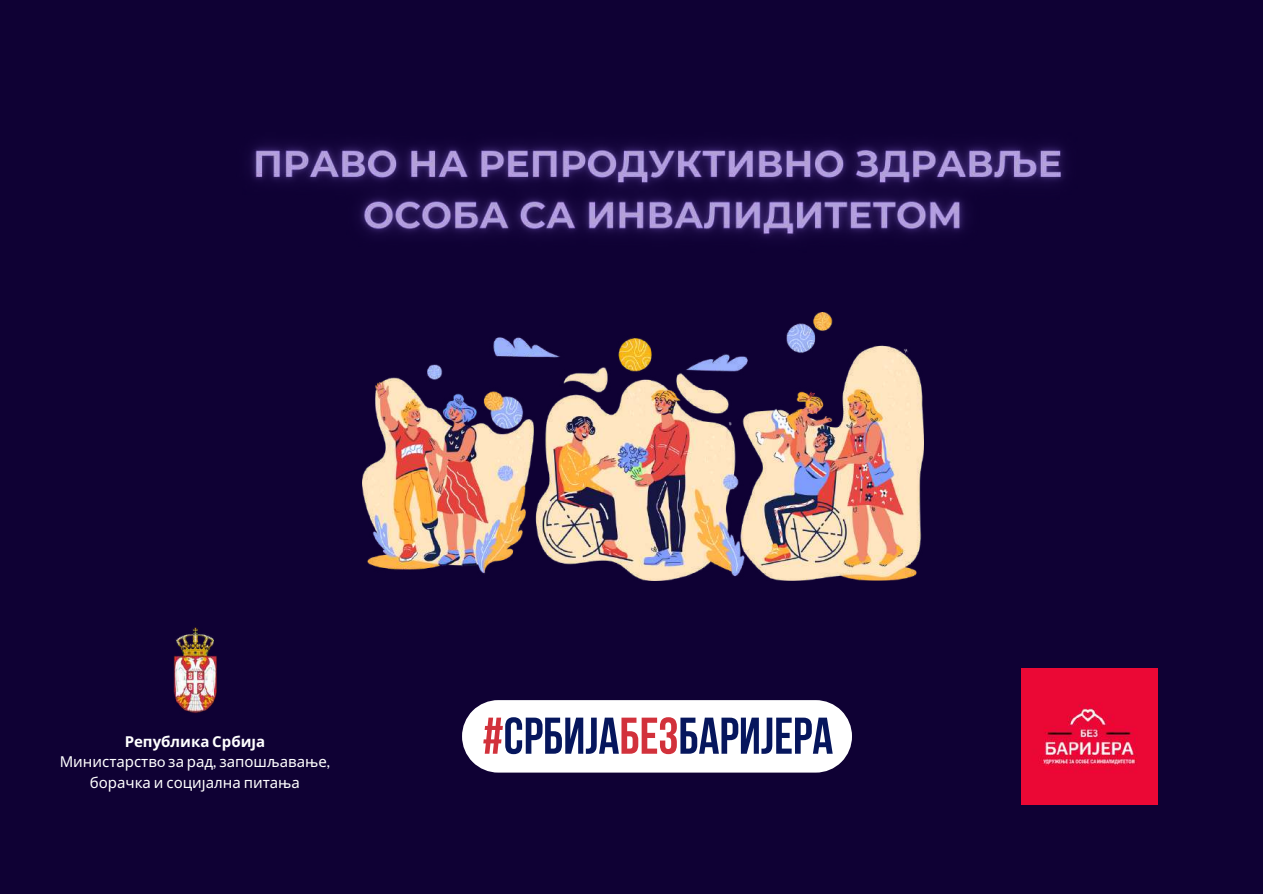
<style>
.page{position:relative;width:1263px;height:894px;background:#fff}
.page>*{position:absolute;margin:0;border:0;box-sizing:border-box;transform-origin:0 0}
.t1{font:51.6px "Bebas Neue Cyrillic";color:#06165d}
.t2{font:15px/20.2px "Noto Sans";color:#fff;text-align:center}
.t3{font:700 15px "Noto Sans";color:#fff}
.s1{font-family:"Lato"}
.s2{color:#d2313b}
</style>
<div class="page">
<div style="left:0;top:0;width:1263px;height:893px;background:#0f0134"></div>
<img style="left:363px;top:313px;width:560px;height:267px">
<img style="left:1021px;top:668px;width:136px;height:136px">
<div style="left:462px;top:700px;width:390px;height:72px;background:#fff"></div>
<img style="left:250px;top:144px;width:815px;height:95px">
<img style="left:173px;top:627px;width:44px;height:86px">
<p class="t3" style="left:125px;top:730px;width:142px">Република Србија</p>
<p class="t2" style="left:60px;top:751px;width:272px">Министарств<span class="s1">o</span> за рад<span class="s1">,</span> запошљавање<span class="s1">, </span>борачка и социјална питања</p>
<h1 class="t1" style="left:482px;top:714px;width:352px"><span class="s2">#</span>СРБИЈА<span class="s2">БЕЗ</span>БАРИЈЕРА</h1>
</div>
